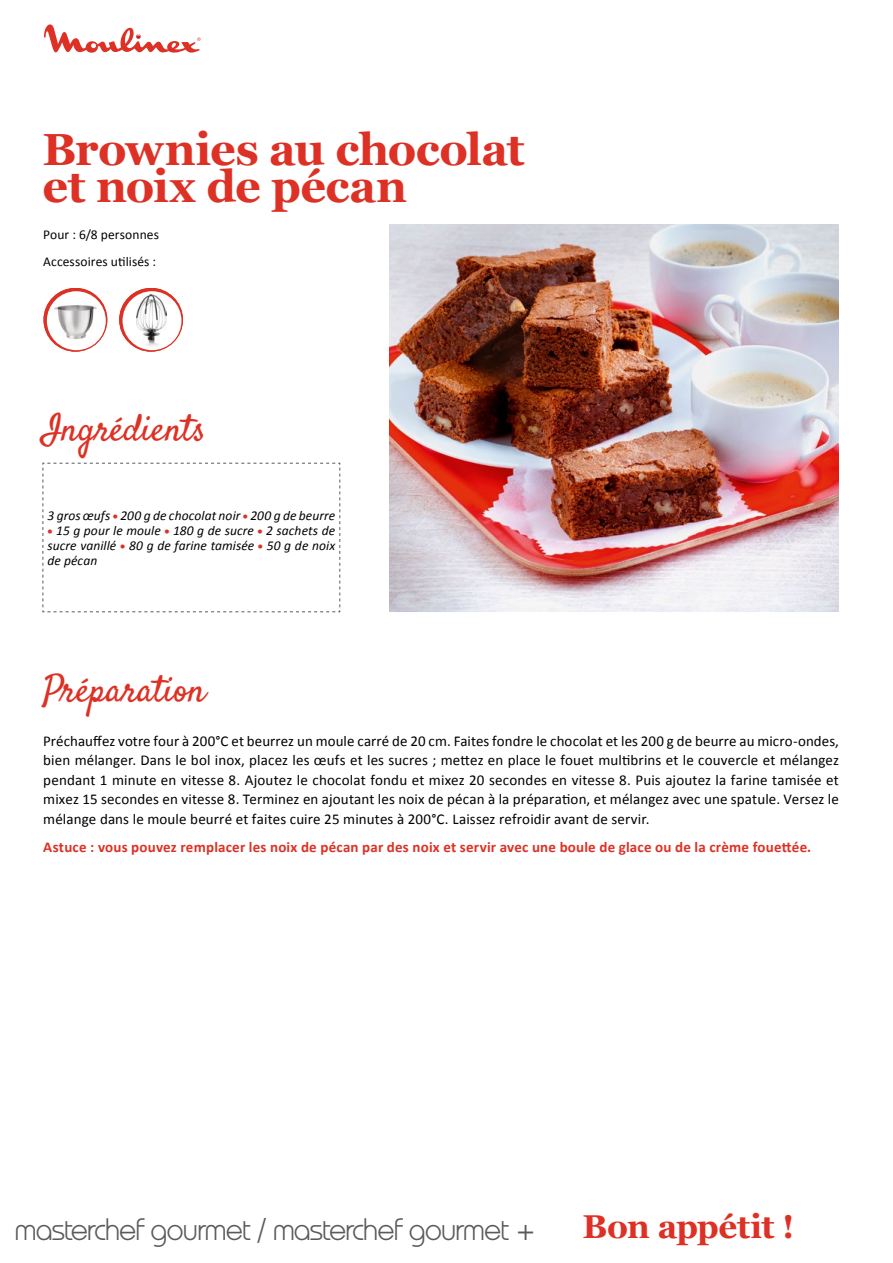
<style>
.page{position:relative;width:893px;height:1263px;background:#fff}
.page>*{position:absolute;margin:0;border:0;box-sizing:border-box;transform-origin:0 0}
.t1{font:700 45px/37.5px "Georgia";letter-spacing:-.015em;color:#de3125}
.t2{font:37.5px "Satisfy";letter-spacing:-.01em;color:#de3125}
.t3{font:700 33px "Georgia";letter-spacing:-.02em;color:#de3125}
.t4{font:30px "Moulinette";letter-spacing:-.025em;color:#5a5a59}
.t5{font:15px/19.5px "Calibri";letter-spacing:.01em;color:#000;text-align:justify}
.t6{font:700 15px "Calibri";letter-spacing:.01em;color:#de3125}
.t7{font:italic 13.5px/15px "Calibri";letter-spacing:.005em;color:#000;text-align:justify}
.t8{font:13.5px/27px "Calibri";letter-spacing:.005em;color:#000}
.s1{font-family:"Myriad Pro";font-weight:900;font-style:normal;font-stretch:semi-expanded;color:#de3125}
.s2{font-family:"Helvetica";font-weight:300}
</style>
<div class="page">
<svg style="left:44px;top:24px;width:157px;height:29px"></svg>
<svg style="left:42px;top:462px;width:299px;height:150px"></svg>
<img style="left:390px;top:224px;width:449px;height:387px">
<svg style="left:54px;top:288px;width:37px;height:8px"></svg>
<svg style="left:44px;top:288px;width:63px;height:64px"></svg>
<svg style="left:47px;top:291px;width:59px;height:59px"></svg>
<div style="left:48px;top:293px;width:55px;height:53px;background:#fff;border-radius:50%"></div>
<img style="left:52px;top:303px;width:47px;height:39px">
<svg style="left:119px;top:288px;width:64px;height:64px"></svg>
<div style="left:123px;top:291px;width:58px;height:59px;background:#fff;border-radius:50%"></div>
<img style="left:137px;top:295px;width:29px;height:54px">
<h1 class="t1" style="left:43px;top:128px;width:483px">Brownies au chocolat et noix de pécan</h1>
<p class="t8" style="left:43px;top:221px;width:117px">Pour : 6/8 personnes<br>Accessoires utilisés :</p>
<h2 class="t2" style="left:43px;top:405px;width:165px">Ingrédients</h2>
<p class="t7" style="left:48px;top:508px;width:289px">3 gros œufs <span class="s1">•</span> 200 g de chocolat noir <span class="s1">•</span> 200 g de beurre</p>
<p class="t7" style="left:48px;top:523px;width:289px"><span class="s1">•</span> 15 g pour le moule <span class="s1">•</span> 180 g de sucre <span class="s1">•</span> 2 sachets de sucre vanillé <span class="s1">•</span> 80 g de farine tamisée <span class="s1">•</span> 50 g de noix de pécan</p>
<h2 class="t2" style="left:43px;top:666px;width:164px">Préparation</h2>
<p class="t5" style="left:43px;top:731px;width:797px">Préchauffez votre four à 200°C et beurrez un moule carré de 20 cm. Faites fondre le chocolat et les 200 g de beurre au micro-ondes, bien mélanger. Dans le bol inox, placez les œufs et les sucres ; mettez en place le fouet multibrins et le couvercle et mélangez pendant 1 minute en vitesse 8. Ajoutez le chocolat fondu et mixez 20 secondes en vitesse 8. Puis ajoutez la farine tamisée et mixez 15 secondes en vitesse 8. Terminez en ajoutant les noix de pécan à la préparation, et mélangez avec une spatule. Versez le mélange dans le moule beurré et faites cuire 25 minutes à 200°C. Laissez refroidir avant de servir.</p>
<p class="t6" style="left:43px;top:837px;width:769px">Astuce : vous pouvez remplacer les noix de pécan par des noix et servir avec une boule de glace ou de la crème fouettée.</p>
<h3 class="t4" style="left:15px;top:1212px;width:522px">masterchef gourmet <span class="s2">/</span> masterchef gourmet <span class="s2">+</span></h3>
<h3 class="t3" style="left:583px;top:1202px;width:214px">Bon appétit !</h3>
</div>
